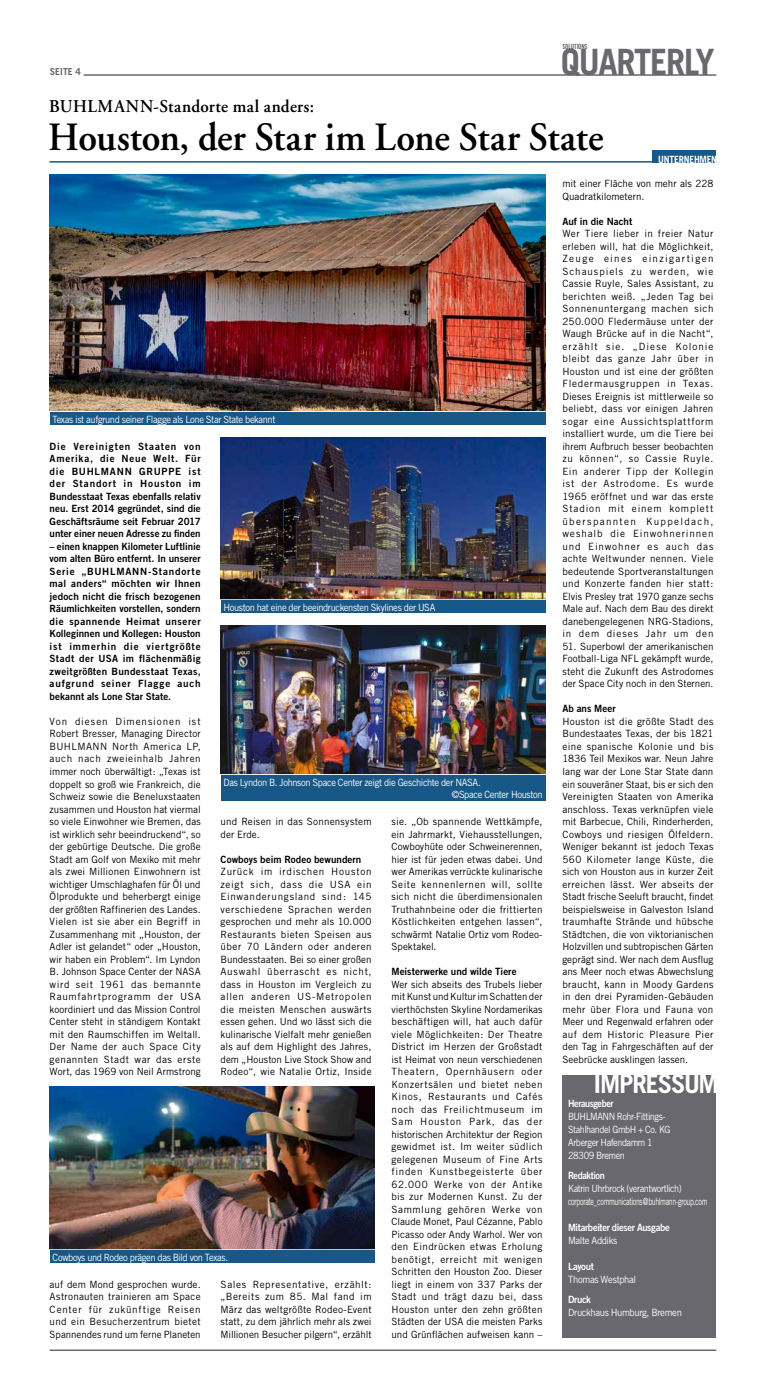
<style>
.page{position:relative;width:766px;height:1384px;background:#fff}
.page>*{position:absolute;margin:0;border:0;box-sizing:border-box;transform-origin:0 0}
.t1{font:600 40px "Adobe Garamond";letter-spacing:-.005em;color:#000;scale:.95 1}
.t2{font:700 36.3px "Trade Gothic";letter-spacing:-.035em;color:#68686e;scale:.95 1}
.t3{font:700 26px "Trade Gothic";letter-spacing:-.045em;color:#fff}
.t4{font:600 18px "Adobe Garamond";letter-spacing:.025em;color:#000;scale:.95 1}
.t5{font:10px/12.5px "Trade Gothic";letter-spacing:.005em;color:#000;text-align:justify}
.t6{font:10px/12.5px "Trade Gothic Bold Two";letter-spacing:.005em;color:#000;text-align:justify}
.t7{font:10px/12.5px "Trade Gothic";letter-spacing:-.04em;color:#fff;scale:.93 1}
.t8{font:10px/13px "Trade Gothic";letter-spacing:-.04em;color:#fff;scale:.91 1}
.t9{font:10px "Trade Gothic";letter-spacing:-.04em;color:#fff;scale:.95 1}
.t10{font:10px "Trade Gothic Bold Two";letter-spacing:-.04em;color:#fff;scale:.95 1}
.t11{font:10px "Trade Gothic Bold Two";letter-spacing:-.04em;color:#fff;scale:.91 1}
.t12{font:700 10px "Trade Gothic";letter-spacing:-.025em;color:#fff;scale:.95 1}
.t13{font:700 9.6px "Trade Gothic";letter-spacing:.01em;color:#68686e}
.t14{font:7.1px "Trade Gothic Bold Cond Twenty";letter-spacing:-.025em;color:#68686e;scale:.95 1}
</style>
<div class="page">
<hr style="left:50px;top:1349px;width:666px;height:1px;background:#68686e">
<hr style="left:83px;top:74px;width:633px;height:2px;background:#68686e">
<div style="left:562px;top:1075px;width:154px;height:262px;background:#68686e"></div>
<hr style="left:49px;top:161px;width:667px;height:2px;background:#175888">
<div style="left:652px;top:150px;width:64px;height:13px;background:#175888"></div>
<img style="left:50px;top:175px;width:495px;height:236px">
<img style="left:220px;top:625px;width:325px;height:148px">
<img style="left:220px;top:438px;width:325px;height:161px">
<img style="left:50px;top:1086px;width:324px;height:163px">
<div style="left:50px;top:412px;width:495px;height:13px;background:#175888"></div>
<svg style="left:220px;top:773px;width:326px;height:28px"></svg>
<div style="left:220px;top:775px;width:325px;height:25px;background:#175888"></div>
<svg style="left:220px;top:599px;width:326px;height:14px"></svg>
<div style="left:220px;top:600px;width:325px;height:13px;background:#175888"></div>
<div style="left:50px;top:1250px;width:324px;height:13px;background:#175888"></div>
<p class="t13" style="left:50px;top:66px;width:33px">SEITE 4</p>
<p class="t14" style="left:562px;top:42px;width:28px">SOLUTIONS</p>
<h2 class="t2" style="left:560px;top:40px;width:163px">QUARTERLY</h2>
<h3 class="t4" style="left:49px;top:97px;width:280px">BUHLMANN-Standorte mal anders:</h3>
<h1 class="t1" style="left:48px;top:115px;width:585px">Houston, der Star im Lone Star State</h1>
<p class="t12" style="left:658px;top:153px;width:63px">UNTERNEHMEN</p>
<p class="t7" style="left:52px;top:413px;width:241px">Texas ist aufgrund seiner Flagge als Lone Star State bekannt</p>
<p class="t6" style="left:50px;top:440px;width:152px">Die Vereinigten Staaten von Amerika, die Neue Welt. Für die BUHLMANN GRUPPE ist der Standort in Houston im Bundesstaat Texas ebenfalls relativ neu. Erst 2014 gegründet, sind die Geschäftsräume seit Februar 2017 unter einer neuen Adresse zu finden</p>
<p class="t6" style="left:50px;top:540px;width:152px">– einen knappen Kilometer Luftlinie vom alten Büro entfernt. In unserer Serie „BUHLMANN-Standorte mal anders“ möchten wir Ihnen jedoch nicht die frisch bezogenen Räumlichkeiten vorstellen, sondern die spannende Heimat unserer Kolleginnen und Kollegen: Houston ist immerhin die viertgrößte Stadt der USA im flächenmäßig zweitgrößten Bundesstaat Texas, aufgrund seiner Flagge auch bekannt als Lone Star State.</p>
<p class="t5" style="left:50px;top:715px;width:152px">Von diesen Dimensionen ist Robert Bresser, Managing Director BUHLMANN North America LP, auch nach zweieinhalb Jahren immer noch überwältigt: „Texas ist doppelt so groß wie Frankreich, die Schweiz sowie die Beneluxstaaten zusammen und Houston hat viermal so viele Einwohner wie Bremen, das ist wirklich sehr beeindruckend“, so der gebürtige Deutsche. Die große Stadt am Golf von Mexiko mit mehr als zwei Millionen Einwohnern ist wichtiger Umschlaghafen für Öl und Ölprodukte und beherbergt einige der größten Raffinerien des Landes.<br>Vielen ist sie aber ein Begriff in Zusammenhang mit „Houston, der Adler ist gelandet“ oder „Houston, wir haben ein Problem“. Im Lyndon B. Johnson Space Center der NASA wird seit 1961 das bemannte Raumfahrtprogramm der USA koordiniert und das Mission Control Center steht in ständigem Kontakt mit den Raumschiffen im Weltall.<br>Der Name der auch Space City genannten Stadt war das erste Wort, das 1969 von Neil Armstrong</p>
<p class="t7" style="left:223px;top:601px;width:229px">Houston hat eine der beeindruckensten Skylines der USA</p>
<p class="t7" style="left:451px;top:775px;width:99px;text-indent:-228px">Das Lyndon B. Johnson Space Center zeigt die Geschichte der NASA.<br>©Space Center Houston</p>
<p class="t5" style="left:220px;top:815px;width:152px">und Reisen in das Sonnensystem der Erde.</p>
<p class="t6" style="left:220px;top:852px;width:142px">Cowboys beim Rodeo bewundern</p>
<p class="t5" style="left:220px;top:865px;width:152px">Zurück im irdischen Houston zeigt sich, dass die USA ein Einwanderungsland sind: 145 verschiedene Sprachen werden gesprochen und mehr als 10.000<br>Restaurants bieten Speisen aus über 70 Ländern oder anderen Bundesstaaten. Bei so einer großen Auswahl überrascht es nicht, dass in Houston im Vergleich zu allen anderen US-Metropolen die meisten Menschen auswärts essen gehen. Und wo lässt sich die kulinarische Vielfalt mehr genießen als auf dem Highlight des Jahres, dem „Houston Live Stock Show and Rodeo“, wie Natalie Ortiz, Inside</p>
<p class="t5" style="left:391px;top:815px;width:152px">sie. „Ob spannende Wettkämpfe, ein Jahrmarkt, Viehausstellungen, Cowboyhüte oder Schweinerennen, hier ist für jeden etwas dabei. Und wer Amerikas verrückte kulinarische Seite kennenlernen will, sollte sich nicht die überdimensionalen Truthahnbeine oder die frittierten Köstlichkeiten entgehen lassen“, schwärmt Natalie Ortiz vom Rodeo-Spektakel.</p>
<p class="t6" style="left:391px;top:965px;width:126px">Meisterwerke und wilde Tiere</p>
<p class="t5" style="left:391px;top:977px;width:152px">Wer sich abseits des Trubels lieber mit Kunst und Kultur im Schatten der vierthöchsten Skyline Nordamerikas beschäftigen will, hat auch dafür viele Möglichkeiten: Der Theatre District im Herzen der Großstadt ist Heimat von neun verschiedenen Theatern, Opernhäusern oder Konzertsälen und bietet neben Kinos, Restaurants und Cafés noch das Freilichtmuseum im Sam Houston Park, das der historischen Architektur der Region gewidmet ist. Im weiter südlich gelegenen Museum of Fine Arts finden Kunstbegeisterte über 62.000 Werke von der Antike bis zur Modernen Kunst. Zu der Sammlung gehören Werke von Claude Monet, Paul Cézanne, Pablo Picasso oder Andy Warhol. Wer von den Eindrücken etwas Erholung benötigt, erreicht mit wenigen Schritten den Houston Zoo. Dieser liegt in einem von 337 Parks der Stadt und trägt dazu bei, dass Houston unter den zehn größten Städten der USA die meisten Parks und Grünflächen aufweisen kann –</p>
<p class="t7" style="left:52px;top:1251px;width:190px">Cowboys und Rodeo prägen das Bild von Texas.</p>
<p class="t5" style="left:220px;top:1277px;width:152px">Sales Representative, erzählt: „Bereits zum 85. Mal fand im März das weltgrößte Rodeo-Event statt, zu dem jährlich mehr als zwei Millionen Besucher pilgern“, erzählt</p>
<p class="t5" style="left:50px;top:1277px;width:152px">auf dem Mond gesprochen wurde.<br>Astronauten trainieren am Space Center für zukünftige Reisen und ein Besucherzentrum bietet Spannendes rund um ferne Planeten</p>
<p class="t5" style="left:562px;top:177px;width:152px">mit einer Fläche von mehr als 228<br>Quadratkilometern.</p>
<p class="t6" style="left:562px;top:215px;width:71px">Auf in die Nacht</p>
<p class="t5" style="left:562px;top:227px;width:152px">Wer Tiere lieber in freier Natur erleben will, hat die Möglichkeit, Zeuge eines einzigartigen Schauspiels zu werden, wie Cassie Ruyle, Sales Assistant, zu berichten weiß. „Jeden Tag bei Sonnenuntergang machen sich 250.000 Fledermäuse unter der Waugh Brücke auf in die Nacht“, erzählt sie. „Diese Kolonie bleibt das ganze Jahr über in Houston und ist eine der größten Fledermausgruppen in Texas.<br>Dieses Ereignis ist mittlerweile so beliebt, dass vor einigen Jahren sogar eine Aussichtsplattform installiert wurde, um die Tiere bei ihrem Aufbruch besser beobachten zu können“, so Cassie Ruyle.<br>Ein anderer Tipp der Kollegin ist der Astrodome. Es wurde 1965 eröffnet und war das erste Stadion mit einem komplett überspannten Kuppeldach, weshalb die Einwohnerinnen und Einwohner es auch das achte Weltwunder nennen. Viele bedeutende Sportveranstaltungen und Konzerte fanden hier statt:<br>Elvis Presley trat 1970 ganze sechs Male auf. Nach dem Bau des direkt danebengelegenen NRG-Stadions, in dem dieses Jahr um den</p>
<p class="t5" style="left:562px;top:640px;width:152px">51. Superbowl der amerikanischen Football-Liga NFL gekämpft wurde, steht die Zukunft des Astrodomes der Space City noch in den Sternen.</p>
<p class="t6" style="left:562px;top:702px;width:55px">Ab ans Meer</p>
<p class="t5" style="left:562px;top:715px;width:152px">Houston ist die größte Stadt des Bundestaates Texas, der bis 1821 eine spanische Kolonie und bis 1836 Teil Mexikos war. Neun Jahre lang war der Lone Star State dann ein souveräner Staat, bis er sich den Vereinigten Staaten von Amerika anschloss. Texas verknüpfen viele mit Barbecue, Chili, Rinderherden, Cowboys und riesigen Ölfeldern.<br>Weniger bekannt ist jedoch Texas 560 Kilometer lange Küste, die sich von Houston aus in kurzer Zeit erreichen lässt. Wer abseits der Stadt frische Seeluft braucht, findet beispielsweise in Galveston Island traumhafte Strände und hübsche Städtchen, die von viktorianischen Holzvillen und subtropischen Gärten geprägt sind. Wer nach dem Ausflug ans Meer noch etwas Abwechslung braucht, kann in Moody Gardens in den drei Pyramiden-Gebäuden mehr über Flora und Fauna von Meer und Regenwald erfahren oder auf dem Historic Pleasure Pier den Tag in Fahrgeschäften auf der Seebrücke ausklingen lassen.</p>
<h3 class="t3" style="left:593px;top:1067px;width:126px">IMPRESSUM</h3>
<p class="t11" style="left:568px;top:1097px;width:51px">Herausgeber</p>
<p class="t8" style="left:568px;top:1109px;width:114px">BUHLMANN Rohr-Fittings-<br>Stahlhandel GmbH + Co. KG<br>Arberger Hafendamm 1<br>28309 Bremen</p>
<p class="t11" style="left:568px;top:1169px;width:42px">Redaktion</p>
<p class="t8" style="left:568px;top:1181px;width:155px">Katrin Uhrbrock (verantwortlich) corporate_communications@buhlmann-group.com</p>
<p class="t10" style="left:568px;top:1221px;width:109px">Mitarbeiter dieser Ausgabe</p>
<p class="t9" style="left:568px;top:1234px;width:53px">Malte Addiks</p>
<p class="t10" style="left:568px;top:1260px;width:29px">Layout</p>
<p class="t9" style="left:568px;top:1273px;width:73px">Thomas Westphal</p>
<p class="t10" style="left:568px;top:1293px;width:26px">Druck</p>
<p class="t9" style="left:568px;top:1306px;width:121px">Druckhaus Humburg, Bremen</p>
</div>
